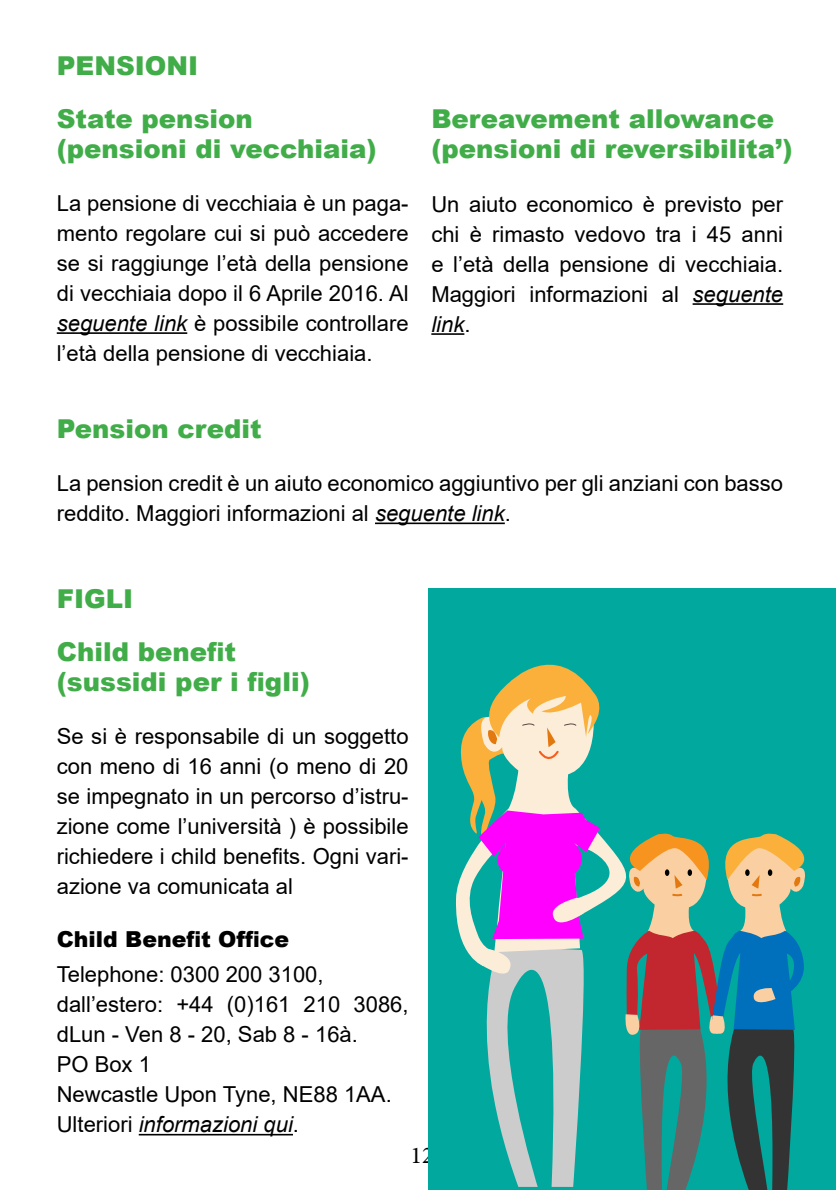
<style>
.page{position:relative;width:840px;height:1191px;background:#fff}
.page>*{position:absolute;margin:0;border:0;box-sizing:border-box;transform-origin:0 0}
.t1{font:900 26px/52.6px "Arial";color:#41ad49}
.t2{font:24px "Minion Pro";color:#000}
.t3{font:22px/30px "Arial";color:#000;text-align:justify}
.t4{font:900 22px "Arial";color:#000}
.s1{font-style:italic}
</style>
<div class="page">
<hr style="left:57px;top:332px;width:130px;height:2px;background:#000">
<hr style="left:139px;top:1133px;width:154px;height:2px;background:#000">
<hr style="left:692px;top:303px;width:90px;height:2px;background:#000">
<hr style="left:431px;top:333px;width:33px;height:2px;background:#000">
<hr style="left:375px;top:522px;width:129px;height:2px;background:#000">
<div style="left:427px;top:588px;width:408px;height:601px;background:#00a89e"></div>
<svg style="left:456px;top:664px;width:349px;height:525px"></svg>
<p class="t1" style="left:57px;top:39px;width:198px">PENSIONI<br>State pension</p>
<p class="t1" style="left:57px;top:122px;width:321px">(pensioni di vecchiaia)</p>
<p class="t3" style="left:57px;top:188px;width:353px">La pensione di vecchiaia è un paga&shy;mento regolare cui si può accedere se si raggiunge l’età della pensione di vecchiaia dopo il 6 Aprile 2016. Al <span class="s1">seguente link</span> è possibile controllare l’età della pensione di vecchiaia.</p>
<p class="t1" style="left:431px;top:103px;width:362px;line-height:30px">Bereavement allowance (pensioni di reversibilita’)</p>
<p class="t3" style="left:431px;top:189px;width:353px">Un aiuto economico è previsto per chi è rimasto vedovo tra i 45 anni e l’età della pensione di vecchiaia.<br>Maggiori informazioni al <span class="s1">seguente link</span>.</p>
<p class="t1" style="left:57px;top:402px;width:206px">Pension credit</p>
<p class="t3" style="left:57px;top:468px;width:727px">La pension credit è un aiuto economico aggiuntivo per gli anziani con basso reddito. Maggiori informazioni al <span class="s1">seguente link</span>.</p>
<p class="t1" style="left:57px;top:572px;width:181px">FIGLI<br>Child benefit</p>
<p class="t1" style="left:57px;top:655px;width:255px">(sussidi per i figli)</p>
<p class="t3" style="left:57px;top:721px;width:353px">Se si è responsabile di un soggetto con meno di 16 anni (o meno di 20 se impegnato in un percorso d’istru&shy;zione come l’università ) è possibile richiedere i child benefits. Ogni vari&shy;azione va comunicata al</p>
<p class="t4" style="left:57px;top:922px;width:234px">Child Benefit Office</p>
<p class="t3" style="left:57px;top:959px;width:353px;text-align:left">Telephone: 0300 200 3100, dall’estero: +44 (0)161 210 3086, dLun - Ven 8 - 20, Sab 8 - 16à.<br>PO Box 1<br>Newcastle Upon Tyne, NE88 1AA.<br>Ulteriori <span class="s1">informazioni qui</span>.</p>
<p class="t2" style="left:410px;top:1139px;width:25px">12</p>
</div>
